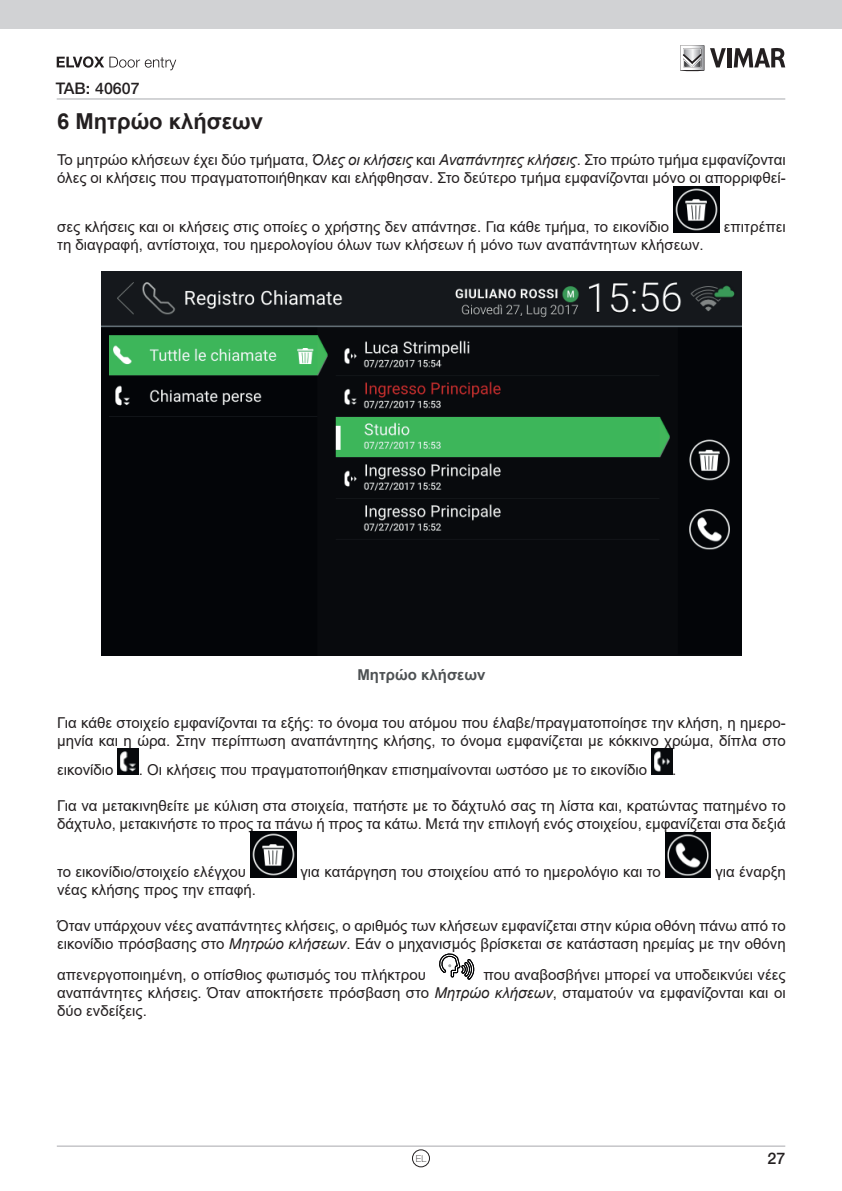
<style>
.page{position:relative;width:842px;height:1191px;background:#fff}
.page>*{position:absolute;margin:0;border:0;box-sizing:border-box;transform-origin:0 0}
.t1{font:700 22px "Arial";color:#231f20}
.t2{font:500 16px "Helvetica Neue LT Std";color:#231f20}
.t3{font:15px/18px "Arial";color:#231f20}
.t4{font:700 15px "Arial";color:#4d5153}
.t5{font:100 9.6px "Helvetica Neue LT Std";color:#231f20}
.s1{font-style:italic}
</style>
<div class="page">
<hr style="left:57px;top:1145px;width:728px;height:1px;background:#a8a9ad">
<div style="left:0;top:0;width:842px;height:28px;background:#d1d2d4"></div>
<svg style="left:680px;top:45px;width:24px;height:27px"></svg>
<svg style="left:710px;top:48px;width:16px;height:19px"></svg>
<hr style="left:727px;top:48px;width:4px;height:19px;background:#231f20">
<svg style="left:734px;top:48px;width:51px;height:19px"></svg>
<hr style="left:57px;top:98px;width:728px;height:1px;background:#a8a9ad">
<svg style="left:57px;top:56px;width:119px;height:14px"></svg>
<div style="left:412px;top:1149px;width:18px;height:18px;border:1px solid #231f20;border-radius:50%"></div>
<img style="left:674px;top:186px;width:45px;height:46px">
<img style="left:101px;top:271px;width:640px;height:384px">
<img style="left:118px;top:749px;width:21px;height:26px">
<img style="left:651px;top:749px;width:21px;height:26px">
<img style="left:250px;top:832px;width:46px;height:45px">
<img style="left:665px;top:832px;width:46px;height:45px">
<svg style="left:439px;top:953px;width:36px;height:26px"></svg>
<p class="t2" style="left:56px;top:79px;width:85px">TAB: 40607</p>
<h1 class="t1" style="left:57px;top:106px;width:207px">6 Μητρώο κλήσεων</h1>
<p class="t3" style="left:57px;top:151px;width:730px">Το μητρώο κλήσεων έχει δύο τμήματα, <span class="s1">Όλες οι κλήσεις</span> και <span class="s1">Αναπάντητες κλήσεις</span>. Στο πρώτο τμήμα εμφανίζονται όλες οι κλήσεις που πραγματοποιήθηκαν και ελήφθησαν. Στο δεύτερο τμήμα εμφανίζονται μόνο οι απορριφθεί-</p>
<p class="t3" style="left:57px;top:218px;width:614px">σες κλήσεις και οι κλήσεις στις οποίες ο χρήστης δεν απάντησε. Για κάθε τμήμα, το εικονίδιο</p>
<p class="t3" style="left:724px;top:218px;width:63px">επιτρέπει</p>
<p class="t3" style="left:57px;top:236px;width:648px">τη διαγραφή, αντίστοιχα, του ημερολογίου όλων των κλήσεων ή μόνο των αναπάντητων κλήσεων.</p>
<p class="t4" style="left:357px;top:664px;width:129px">Μητρώο κλήσεων</p>
<p class="t3" style="left:57px;top:713px;width:730px">Για κάθε στοιχείο εμφανίζονται τα εξής: το όνομα του ατόμου που έλαβε/πραγματοποίησε την κλήση, η ημερο&shy;μηνία και η ώρα. Στην περίπτωση αναπάντητης κλήσης, το όνομα εμφανίζεται με κόκκινο χρώμα, δίπλα στο</p>
<p class="t3" style="left:57px;top:760px;width:58px">εικονίδιο</p>
<p class="t3" style="left:139px;top:760px;width:510px">. Οι κλήσεις που πραγματοποιήθηκαν επισημαίνονται ωστόσο με το εικονίδιο</p>
<p class="t3" style="left:672px;top:760px;width:6px">.</p>
<p class="t3" style="left:57px;top:796px;width:730px">Για να μετακινηθείτε με κύλιση στα στοιχεία, πατήστε με το δάχτυλό σας τη λίστα και, κρατώντας πατημένο το δάχτυλο, μετακινήστε το προς τα πάνω ή προς τα κάτω. Μετά την επιλογή ενός στοιχείου, εμφανίζεται στα δεξιά</p>
<p class="t3" style="left:57px;top:863px;width:190px">το εικονίδιο/στοιχείο ελέγχου</p>
<p class="t3" style="left:300px;top:863px;width:362px">για κατάργηση του στοιχείου από το ημερολόγιο και το</p>
<p class="t3" style="left:715px;top:863px;width:72px">για έναρξη</p>
<p class="t3" style="left:57px;top:881px;width:200px">νέας κλήσης προς την επαφή.</p>
<p class="t3" style="left:57px;top:917px;width:730px">Όταν υπάρχουν νέες αναπάντητες κλήσεις, ο αριθμός των κλήσεων εμφανίζεται στην κύρια οθόνη πάνω από το εικονίδιο πρόσβασης στο <span class="s1">Μητρώο κλήσεων</span>. Εάν ο μηχανισμός βρίσκεται σε κατάσταση ηρεμίας με την οθόνη</p>
<p class="t3" style="left:57px;top:965px;width:370px">απενεργοποιημένη, ο οπίσθιος φωτισμός του πλήκτρου</p>
<p class="t3" style="left:57px;top:965px;width:730px;text-align:justify;text-indent:426px">που αναβοσβήνει μπορεί να υποδεικνύει νέες αναπάντητες κλήσεις. Όταν αποκτήσετε πρόσβαση στο <span class="s1">Μητρώο κλήσεων</span>, σταματούν να εμφανίζονται και οι δύο ενδείξεις.</p>
<p class="t5" style="left:416px;top:1153px;width:12px">EL</p>
<p class="t2" style="left:767px;top:1148px;width:19px">27</p>
</div>
